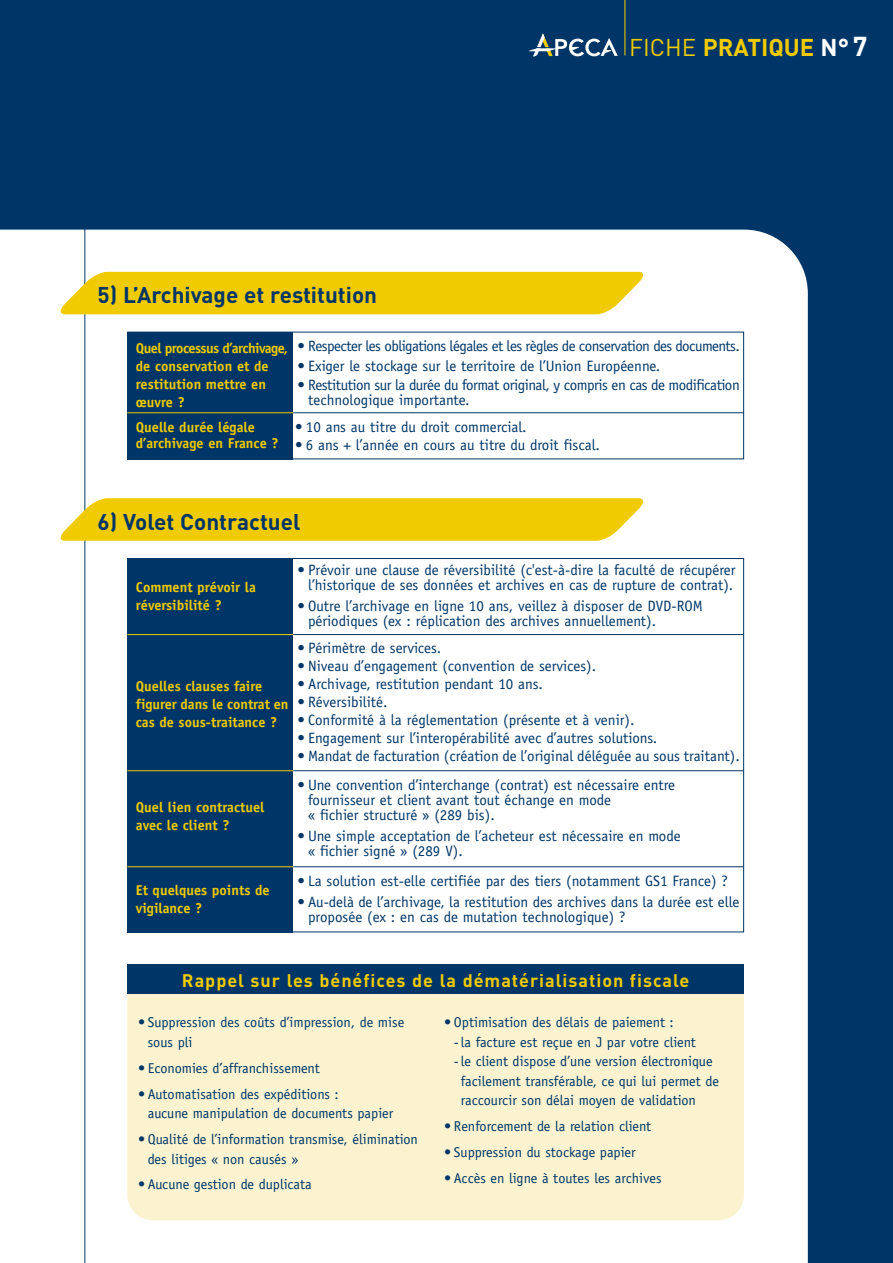
<style>
.page{position:relative;width:893px;height:1263px;background:#003667}
.page>*{position:absolute;margin:0;border:0;box-sizing:border-box;transform-origin:0 0}
.t1{font:700 24px "DIN";color:#f0cb02}
.t2{font:700 22.5px "DIN";color:#003667}
.t3{font:700 18px "DIN";letter-spacing:.055em;color:#f0cb02}
.t4{font:15px/15px "Officina Sans";color:#003667}
.t5{font:15px/15px "Officina Sans";letter-spacing:-.03em;color:#003667}
.t6{font:15px "Officina Sans";letter-spacing:-.035em;color:#003667}
.t7{font:14.25px/19.5px "Officina Sans";color:#003667}
.t8{font:700 14.25px/18px "Officina Sans";color:#f0cb02}
.s1{font-weight:400}
.s2{color:#fff}
.s3{font-size:27px;color:#fff}
</style>
<div class="page">
<div style="left:0;top:230px;width:808px;height:1033px;background:#fff"></div>
<hr style="left:84px;top:128px;width:1px;height:1135px;background:#003667">
<svg style="left:529px;top:33px;width:89px;height:24px"></svg>
<hr style="left:624px;top:0;width:1px;height:55px;background:#f0cb02">
<div style="left:127px;top:332px;width:166px;height:127px;background:#003667"></div>
<div style="left:127px;top:332px;width:617px;height:127px;border:1px solid #003667"></div>
<div style="left:61px;top:272px;width:582px;height:42px;background:#f0cb02"></div>
<hr style="left:127px;top:412px;width:166px;height:1px;background:#f0cb02">
<hr style="left:293px;top:412px;width:451px;height:1px;background:#003667">
<div style="left:127px;top:558px;width:166px;height:374px;background:#003667"></div>
<svg style="left:61px;top:498px;width:582px;height:43px;background:#f0ce12"></svg>
<hr style="left:127px;top:634px;width:166px;height:1px;background:#f0cb02">
<hr style="left:127px;top:770px;width:166px;height:1px;background:#f0cb02">
<hr style="left:127px;top:866px;width:166px;height:1px;background:#f0cb02">
<hr style="left:293px;top:634px;width:451px;height:1px;background:#003667">
<hr style="left:293px;top:770px;width:451px;height:1px;background:#003667">
<hr style="left:293px;top:866px;width:451px;height:1px;background:#003667">
<div style="left:127px;top:964px;width:617px;height:256px;background:#fbf3d0;border-radius:26px"></div>
<div style="left:127px;top:964px;width:617px;height:30px;background:#003667"></div>
<h2 class="t2" style="left:98px;top:287px;width:281px">5) L’Archivage et restitution</h2>
<h1 class="t1" style="left:629px;top:39px;width:240px"><span class="s1">FICHE</span> PRATIQUE <span class="s2">N°</span><span class="s3">7</span></h1>
<p class="t8" style="left:136px;top:341px;width:154px">Quel processus d’archivage, de conservation et de restitution mettre en œuvre ?</p>
<p class="t8" style="left:136px;top:420px;width:144px;line-height:16.5px">Quelle durée légale d’archivage en France ?</p>
<p class="t6" style="left:297px;top:341px;width:444px">• Respecter les obligations légales et les règles de conservation des documents.</p>
<p class="t4" style="left:297px;top:359px;width:364px">• Exiger le stockage sur le territoire de l’Union Européenne.</p>
<p class="t5" style="left:308px;top:379px;width:433px;text-indent:-11px">• Restitution sur la durée du format original, y compris en cas de modification technologique importante.</p>
<p class="t4" style="left:295px;top:421px;width:233px">• 10 ans au titre du droit commercial.</p>
<p class="t4" style="left:295px;top:439px;width:306px">• 6 ans + l’année en cours au titre du droit fiscal.</p>
<h2 class="t2" style="left:98px;top:513px;width:204px">6) Volet Contractuel</h2>
<p class="t8" style="left:136px;top:579px;width:122px">Comment prévoir la réversibilité ?</p>
<p class="t8" style="left:136px;top:678px;width:154px">Quelles clauses faire figurer dans le contrat en cas de sous-traitance ?</p>
<p class="t8" style="left:136px;top:800px;width:130px">Quel lien contractuel avec le client ?</p>
<p class="t8" style="left:136px;top:882px;width:135px">Et quelques points de vigilance ?</p>
<p class="t4" style="left:297px;top:563px;width:439px;text-align:center">• Prévoir une clause de réversibilité (c'est-à-dire la faculté de récupérer l’historique de ses données et archives en cas de rupture de contrat).</p>
<p class="t4" style="left:308px;top:600px;width:396px;text-indent:-11px">• Outre l’archivage en ligne 10 ans, veillez à disposer de DVD-ROM périodiques (ex : réplication des archives annuellement).</p>
<p class="t4" style="left:297px;top:642px;width:145px">• Périmètre de services.</p>
<p class="t4" style="left:297px;top:660px;width:300px">• Niveau d’engagement (convention de services).</p>
<p class="t4" style="left:297px;top:678px;width:247px">• Archivage, restitution pendant 10 ans.</p>
<p class="t4" style="left:297px;top:696px;width:92px">• Réversibilité.</p>
<p class="t4" style="left:297px;top:714px;width:339px">• Conformité à la réglementation (présente et à venir).</p>
<p class="t4" style="left:297px;top:732px;width:361px">• Engagement sur l’interopérabilité avec d’autres solutions.</p>
<p class="t4" style="left:297px;top:750px;width:444px">• Mandat de facturation (création de l’original déléguée au sous traitant).</p>
<p class="t4" style="left:308px;top:779px;width:368px;text-indent:-11px">• Une convention d’interchange (contrat) est nécessaire entre fournisseur et client avant tout échange en mode<br>« fichier structuré » (289 bis).</p>
<p class="t4" style="left:308px;top:830px;width:374px;text-indent:-11px">• Une simple acceptation de l’acheteur est nécessaire en mode « fichier signé » (289 V).</p>
<p class="t4" style="left:297px;top:874px;width:432px">• La solution est-elle certifiée par des tiers (notamment GS1 France) ?</p>
<p class="t4" style="left:308px;top:896px;width:433px;text-indent:-11px">• Au-delà de l’archivage, la restitution des archives dans la durée est elle proposée (ex : en cas de mutation technologique) ?</p>
<p class="t3" style="left:182px;top:974px;width:509px">Rappel sur les bénéfices de la dématérialisation fiscale</p>
<p class="t7" style="left:148px;top:1014px;width:258px;text-indent:-10px">• Suppression des coûts d’impression, de mise sous pli</p>
<p class="t7" style="left:138px;top:1059px;width:183px">• Economies d’affranchissement</p>
<p class="t7" style="left:148px;top:1085px;width:247px;text-indent:-10px">• Automatisation des expéditions :<br>aucune manipulation de documents papier</p>
<p class="t7" style="left:148px;top:1131px;width:272px;text-indent:-10px">• Qualité de l’information transmise, élimination des litiges « non causés »</p>
<p class="t7" style="left:138px;top:1176px;width:175px">• Aucune gestion de duplicata</p>
<p class="t7" style="left:444px;top:1014px;width:231px">• Optimisation des délais de paiement :</p>
<p class="t7" style="left:454px;top:1034px;width:243px">-la facture est reçue en J par votre client</p>
<p class="t7" style="left:454px;top:1053px;width:260px">-le client dispose d’une version électronique</p>
<p class="t7" style="left:461px;top:1073px;width:260px">facilement transférable, ce qui lui permet de</p>
<p class="t7" style="left:461px;top:1092px;width:237px">raccourcir son délai moyen de validation</p>
<p class="t7" style="left:444px;top:1118px;width:209px">• Renforcement de la relation client</p>
<p class="t7" style="left:444px;top:1144px;width:193px">• Suppression du stockage papier</p>
<p class="t7" style="left:444px;top:1170px;width:219px">• Accès en ligne à toutes les archives</p>
</div>
